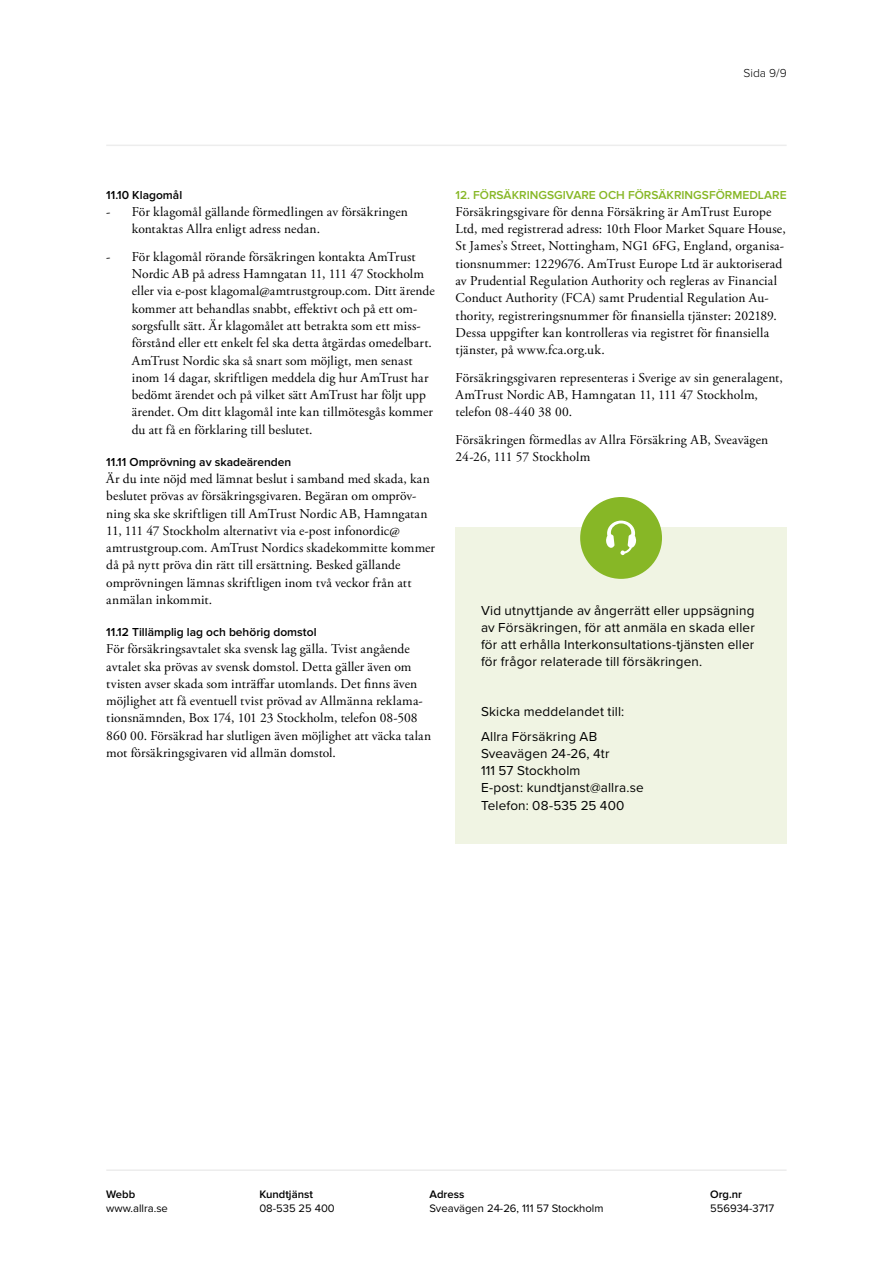
<style>
.page{position:relative;width:893px;height:1263px;background:#fff}
.page>*{position:absolute;margin:0;border:0;box-sizing:border-box;transform-origin:0 0}
.t1{font:13.5px/17.2px "Adobe Garamond Pro";letter-spacing:.01em;color:#000}
.t2{font:13.5px/17.2px "Proxima Nova";letter-spacing:.01em;color:#000}
.t3{font:600 12px "Proxima Nova";color:#000}
.t4{font:600 12px "Proxima Nova";color:#87b726}
.t5{font:300 12px "Proxima Nova";color:#000}
.t6{font:11.25px "Proxima Nova";color:#000}
.t7{font:600 11.25px "Proxima Nova";color:#000}
</style>
<div class="page">
<div style="left:455px;top:527px;width:332px;height:316px;background:#f0f4e3"></div>
<div style="left:580px;top:497px;width:82px;height:82px;background:#87b726;border-radius:50%"></div>
<svg style="left:606px;top:521px;width:30px;height:34px"></svg>
<hr style="left:106px;top:145px;width:681px;height:1px;background:#ededed">
<hr style="left:106px;top:1169px;width:681px;height:2px;background:#ededed">
<p class="t5" style="left:743px;top:66px;width:45px">Sida 9/9</p>
<p class="t3" style="left:106px;top:188px;width:77px">11.10 Klagomål</p>
<p class="t1" style="left:132px;top:204px;width:277px;text-indent:-26px">- För klagomål gällande förmedlingen av försäkringen kontaktas Allra enligt adress nedan.</p>
<p class="t1" style="left:132px;top:249px;width:304px;text-indent:-26px">- För klagomål rörande försäkringen kontakta AmTrust Nordic AB på adress Hamngatan 11, 111 47 Stockholm eller via e-post klagomal@amtrustgroup.com. Ditt ärende kommer att behandlas snabbt, effektivt och på ett om&shy;sorgsfullt sätt. Är klagomålet att betrakta som ett miss&shy;förstånd eller ett enkelt fel ska detta åtgärdas omedelbart.<br>AmTrust Nordic ska så snart som möjligt, men senast inom 14 dagar, skriftligen meddela dig hur AmTrust har bedömt ärendet och på vilket sätt AmTrust har följt upp ärendet. Om ditt klagomål inte kan tillmötesgås kommer du att få en förklaring till beslutet.</p>
<p class="t3" style="left:106px;top:455px;width:187px">11.11 Omprövning av skadeärenden</p>
<p class="t1" style="left:106px;top:471px;width:330px">Är du inte nöjd med lämnat beslut i samband med skada, kan beslutet prövas av försäkringsgivaren. Begäran om ompröv&shy;ning ska ske skriftligen till AmTrust Nordic AB, Hamngatan 11, 111 47 Stockholm alternativt via e-post infonordic@ amtrustgroup.com. AmTrust Nordics skadekommitte kommer då på nytt pröva din rätt till ersättning. Besked gällande omprövningen lämnas skriftligen inom två veckor från att anmälan inkommit.</p>
<p class="t3" style="left:106px;top:625px;width:212px">11.12 Tillämplig lag och behörig domstol</p>
<p class="t1" style="left:106px;top:641px;width:326px">För försäkringsavtalet ska svensk lag gälla. Tvist angående avtalet ska prövas av svensk domstol. Detta gäller även om tvisten avser skada som inträffar utomlands. Det finns även möjlighet att få eventuell tvist prövad av Allmänna reklama&shy;tionsnämnden, Box 174, 101 23 Stockholm, telefon 08-508<br>860 00. Försäkrad har slutligen även möjlighet att väcka talan mot försäkringsgivaren vid allmän domstol.</p>
<p class="t4" style="left:455px;top:188px;width:333px">12. FÖRSÄKRINGSGIVARE OCH FÖRSÄKRINGSFÖRMEDLARE</p>
<p class="t1" style="left:455px;top:204px;width:332px">Försäkringsgivare för denna Försäkring är AmTrust Europe Ltd, med registrerad adress: 10th Floor Market Square House, St James’s Street, Nottingham, NG1 6FG, England, organisa&shy;tionsnummer: 1229676. AmTrust Europe Ltd är auktoriserad av Prudential Regulation Authority och regleras av Financial Conduct Authority (FCA) samt Prudential Regulation Au&shy;thority, registreringsnummer för finansiella tjänster: 202189.<br>Dessa uppgifter kan kontrolleras via registret för finansiella tjänster, på www.fca.org.uk.</p>
<p class="t1" style="left:455px;top:369px;width:329px">Försäkringsgivaren representeras i Sverige av sin generalagent,<br>AmTrust Nordic AB, Hamngatan 11, 111 47 Stockholm, telefon 08-440 38 00.</p>
<p class="t1" style="left:455px;top:432px;width:314px">Försäkringen förmedlas av Allra Försäkring AB, Sveavägen<br>24-26, 111 57 Stockholm</p>
<p class="t2" style="left:481px;top:602px;width:275px;text-align:justify">Vid utnyttjande av ångerrätt eller uppsägning av Försäkringen, för att anmäla en skada eller för att erhålla Interkonsultations-tjänsten eller för frågor relaterade till försäkringen.</p>
<p class="t2" style="left:481px;top:699px;width:145px;line-height:24.8px">Skicka meddelandet till:<br>Allra Försäkring AB</p>
<p class="t2" style="left:481px;top:745px;width:164px">Sveavägen 24-26, 4tr<br>111 57 Stockholm<br>E-post: kundtjanst@allra.se<br>Telefon: 08-535 25 400</p>
<p class="t7" style="left:106px;top:1188px;width:31px">Webb</p>
<p class="t7" style="left:259px;top:1188px;width:55px">Kundtjänst</p>
<p class="t7" style="left:429px;top:1188px;width:36px">Adress</p>
<p class="t7" style="left:710px;top:1188px;width:34px">Org.nr</p>
<p class="t6" style="left:106px;top:1201px;width:63px">www.allra.se</p>
<p class="t6" style="left:259px;top:1201px;width:77px">08-535 25 400</p>
<p class="t6" style="left:429px;top:1201px;width:176px">Sveavägen 24-26, 111 57 Stockholm</p>
<p class="t6" style="left:710px;top:1201px;width:66px">556934-3717</p>
</div>
